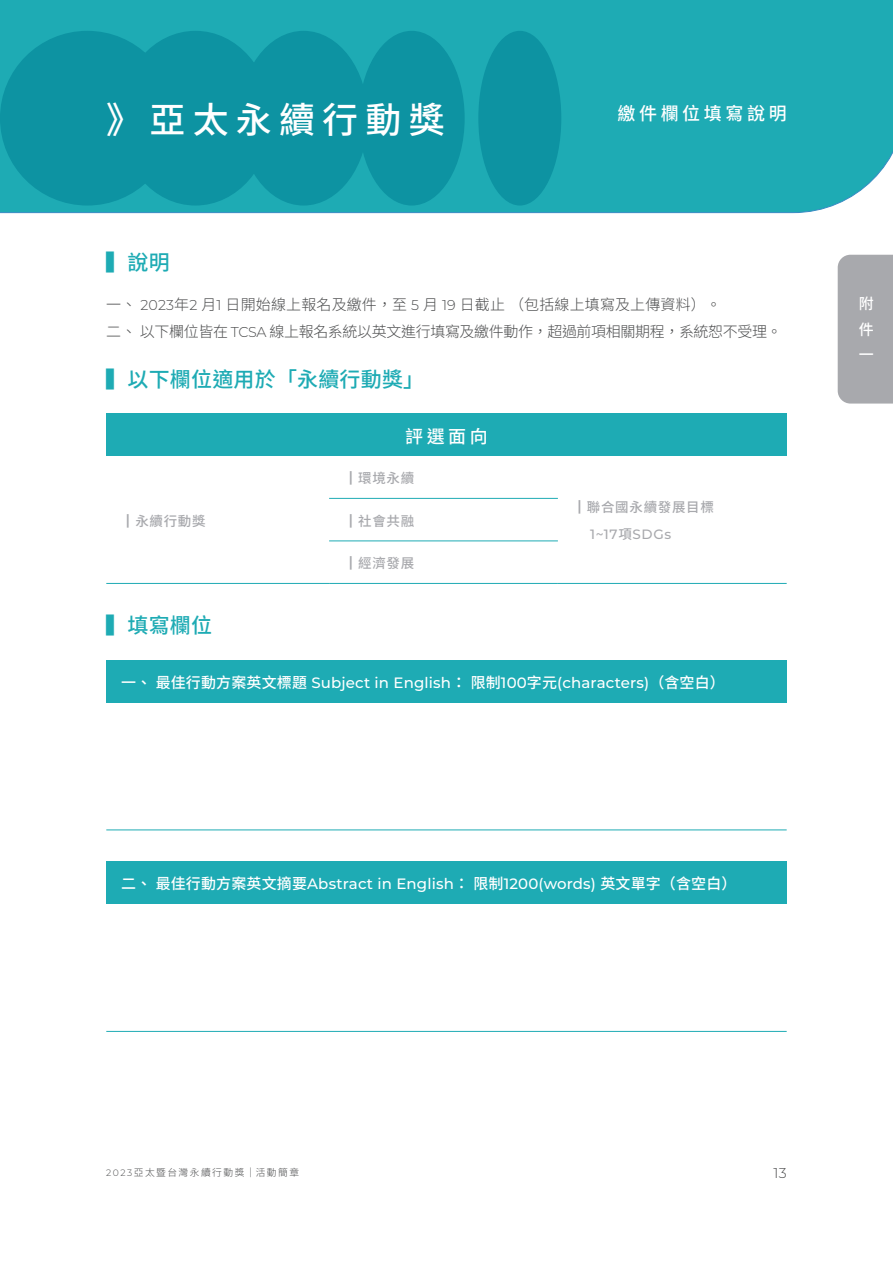
<style>
.page{position:relative;width:893px;height:1263px;background:#fff}
.page>*{position:absolute;margin:0;border:0;box-sizing:border-box;transform-origin:0 0}
.t1{font:500 36px "Noto Sans TC";letter-spacing:.2em;color:#fff}
.t2{font:500 21px "Noto Sans TC";letter-spacing:.01em;color:#1eabb4}
.t3{font:500 18px "Noto Sans TC";letter-spacing:.2em;color:#fff}
.t4{font:500 15px "Montserrat";letter-spacing:.01em;color:#fff}
.t5{font:300 15px "Noto Sans TC";letter-spacing:-.025em;color:#4b4c4d}
.t6{font:300 15px "Noto Sans TC";letter-spacing:.01em;color:#4b4c4d}
.op{font:500 15px/25.5px "Noto Sans TC";color:#fff;text-align:justify}
.t7{font:300 14.25px "Montserrat";color:#4b4c4d}
.t8{font:500 13.5px "Noto Sans TC";letter-spacing:.05em;color:#a8a9ad}
.t9{font:500 13.5px "Montserrat";letter-spacing:.05em;color:#a8a9ad}
.t10{font:300 9.75px "Noto Sans TC";letter-spacing:.15em;color:#4b4c4d}
.s1{font-family:"Montserrat";font-size:14.25px}
.s2{font-family:"Noto Sans TC"}
.s3{font-family:"Montserrat";font-size:9.3px}
</style>
<div class="page">
<div style="left:0;top:0;width:893px;height:213px;background:#1eabb4"></div>
<div style="left:0;top:31px;width:175px;height:175px;background:#0d93a2;border-radius:50%"></div>
<div style="left:120px;top:31px;width:151px;height:175px;background:#0d93a2;border-radius:50%"></div>
<div style="left:239px;top:31px;width:129px;height:175px;background:#0d93a2;border-radius:50%"></div>
<div style="left:359px;top:31px;width:106px;height:175px;background:#0d93a2;border-radius:50%"></div>
<div style="left:478px;top:31px;width:83px;height:175px;background:#0d93a2;border-radius:50%"></div>
<div style="left:106px;top:413px;width:681px;height:43px;background:#1eabb4"></div>
<hr style="left:106px;top:583px;width:223px;height:1px;background:#1eabb4">
<hr style="left:558px;top:583px;width:229px;height:1px;background:#1eabb4">
<hr style="left:329px;top:583px;width:229px;height:1px;background:#1eabb4">
<hr style="left:329px;top:498px;width:229px;height:1px;background:#1eabb4">
<hr style="left:329px;top:540px;width:229px;height:1px;background:#1eabb4">
<div style="left:106px;top:660px;width:681px;height:42px;background:#1eabb4"></div>
<hr style="left:106px;top:829px;width:681px;height:1px;background:#1eabb4">
<div style="left:106px;top:861px;width:681px;height:43px;background:#1eabb4"></div>
<hr style="left:106px;top:1031px;width:681px;height:1px;background:#1eabb4">
<div style="left:838px;top:255px;width:55px;height:149px;background:#a8a9ad"></div>
<p class="t1" style="left:106px;top:100px;width:340px">》亞太永續行動獎</p>
<p class="t3" style="left:617px;top:103px;width:171px">繳件欄位填寫說明</p>
<p class="t2" style="left:106px;top:251px;width:65px">▍說明</p>
<p class="t6" style="left:106px;top:296px;width:616px">一、 <span class="s1">2023</span>年<span class="s1">2</span> 月<span class="s1">1</span> 日開始線上報名及繳件，至 <span class="s1">5</span> 月 <span class="s1">19</span> 日截止（包括線上填寫及上傳資料）。</p>
<p class="t5" style="left:106px;top:323px;width:677px">二、以下欄位皆在 <span class="s1">TCSA</span> 線上報名系統以英文進行填寫及繳件動作，超過前項相關期程，系統恕不受理。</p>
<p class="t2" style="left:106px;top:367px;width:319px">▍以下欄位適用於「永續行動獎」</p>
<p class="t3" style="left:405px;top:426px;width:84px">評選面向</p>
<p class="t8" style="left:121px;top:513px;width:86px">┃永續行動獎</p>
<p class="t8" style="left:344px;top:470px;width:72px">┃環境永續</p>
<p class="t8" style="left:344px;top:513px;width:72px">┃社會共融</p>
<p class="t8" style="left:344px;top:555px;width:72px">┃經濟發展</p>
<p class="t8" style="left:573px;top:499px;width:143px">┃聯合國永續發展目標</p>
<p class="t9" style="left:590px;top:525px;width:83px">1~17<span class="s2">項</span>SDGs</p>
<p class="t2" style="left:106px;top:613px;width:107px">▍填寫欄位</p>
<p class="t4" style="left:121px;top:672px;width:605px"><span class="s2">一、最佳行動方案英文標題</span> Subject in English<span class="s2">：限制</span>100<span class="s2">字元</span>(characters)<span class="s2">（含空白）</span></p>
<p class="op" style="left:859px;top:291px;width:16px">附件一</p>
<p class="t4" style="left:121px;top:873px;width:617px"><span class="s2">二、最佳行動方案英文摘要</span>Abstract in English<span class="s2">：限制</span>1200(words) <span class="s2">英文單字（含空白）</span></p>
<p class="t10" style="left:106px;top:1167px;width:194px"><span class="s3">2023</span>亞太暨台灣永續行動獎｜活動簡章</p>
<p class="t7" style="left:774px;top:1163px;width:15px">13</p>
</div>
